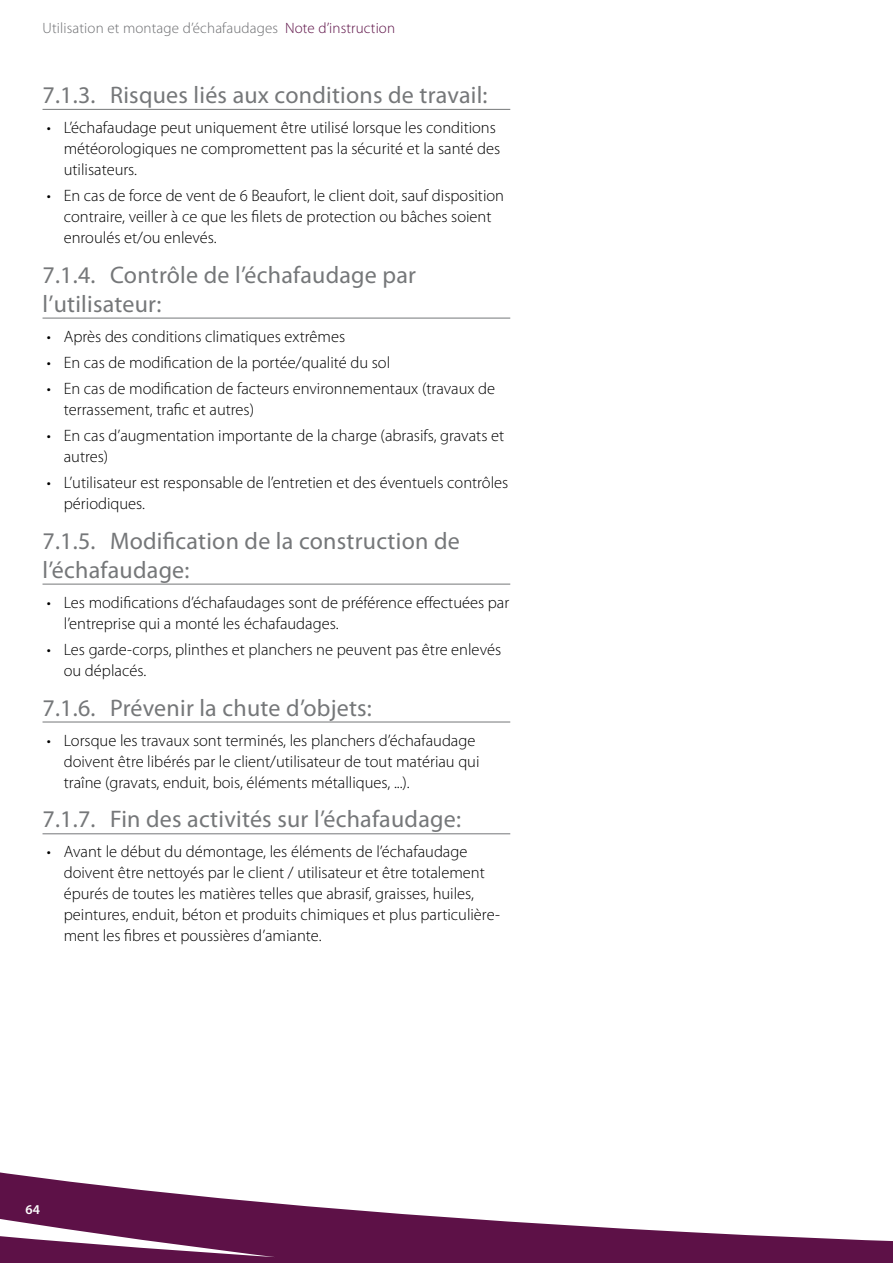
<style>
.page{position:relative;width:893px;height:1263px;background:#fff}
.page>*{position:absolute;margin:0;border:0;box-sizing:border-box;transform-origin:0 0}
.t1{font:24px/28.8px "Myriad Pro";letter-spacing:.01em;color:#757779}
.t2{font:300 16.5px/21px "Myriad Pro";color:#000}
.t3{font:300 15px "Myriad Pro";letter-spacing:.01em;color:#6d6e71}
.t4{font:600 13.5px "Myriad Pro";color:#fff}
.s1{color:#5d1147}
</style>
<div class="page">
<svg style="left:0;top:1172px;width:893px;height:91px;fill:#5d1147"></svg>
<hr style="left:43px;top:109px;width:467px;height:1px;background:#757779">
<hr style="left:43px;top:318px;width:467px;height:1px;background:#757779">
<hr style="left:43px;top:584px;width:467px;height:1px;background:#757779">
<hr style="left:43px;top:722px;width:467px;height:1px;background:#757779">
<hr style="left:43px;top:833px;width:467px;height:1px;background:#757779">
<p class="t3" style="left:43px;top:18px;width:354px">Utilisation et montage d’échafaudages <span class="s1">Note d’instruction</span></p>
<h1 class="t1" style="left:43px;top:80px;width:447px">7.1.3. Risques liés aux conditions de travail:</h1>
<p class="t2" style="left:64px;top:117px;width:438px;text-indent:-17px">• L’échafaudage peut uniquement être utilisé lorsque les conditions météorologiques ne compromettent pas la sécurité et la santé des utilisateurs.</p>
<p class="t2" style="left:64px;top:185px;width:442px;text-indent:-17px">• En cas de force de vent de 6 Beaufort, le client doit, sauf disposition contraire, veiller à ce que les filets de protection ou bâches soient enroulés et/ou enlevés.</p>
<h1 class="t1" style="left:43px;top:260px;width:375px">7.1.4. Contrôle de l’échafaudage par l’utilisateur:</h1>
<p class="t2" style="left:47px;top:326px;width:300px">• Après des conditions climatiques extrêmes</p>
<p class="t2" style="left:47px;top:352px;width:345px">• En cas de modification de la portée/qualité du sol</p>
<p class="t2" style="left:64px;top:378px;width:433px;text-indent:-17px">• En cas de modification de facteurs environnementaux (travaux de terrassement, trafic et autres)</p>
<p class="t2" style="left:64px;top:425px;width:442px;text-indent:-17px">• En cas d’augmentation importante de la charge (abrasifs, gravats et autres)</p>
<p class="t2" style="left:64px;top:472px;width:446px;text-indent:-17px">• L’utilisateur est responsable de l’entretien et des éventuels contrôles périodiques.</p>
<h1 class="t1" style="left:43px;top:526px;width:419px">7.1.5. Modification de la construction de l’échafaudage:</h1>
<p class="t2" style="left:64px;top:591px;width:447px;text-indent:-17px">• Les modifications d’échafaudages sont de préférence effectuées par l’entreprise qui a monté les échafaudages.</p>
<p class="t2" style="left:64px;top:639px;width:439px;text-indent:-17px">• Les garde-corps, plinthes et planchers ne peuvent pas être enlevés ou déplacés.</p>
<h1 class="t1" style="left:43px;top:693px;width:331px">7.1.6. Prévenir la chute d’objets:</h1>
<p class="t2" style="left:64px;top:729px;width:417px;text-indent:-17px">• Lorsque les travaux sont terminés, les planchers d’échafaudage doivent être libérés par le client/utilisateur de tout matériau qui traîne (gravats, enduit, bois, éléments métalliques, ...).</p>
<h1 class="t1" style="left:43px;top:805px;width:420px">7.1.7. Fin des activités sur l’échafaudage:</h1>
<p class="t2" style="left:64px;top:841px;width:438px;text-indent:-17px">• Avant le début du démontage, les éléments de l’échafaudage doivent être nettoyés par le client / utilisateur et être totalement épurés de toutes les matières telles que abrasif, graisses, huiles, peintures, enduit, béton et produits chimiques et plus particulière&shy;ment les fibres et poussières d’amiante.</p>
<p class="t4" style="left:26px;top:1200px;width:16px">64</p>
</div>
